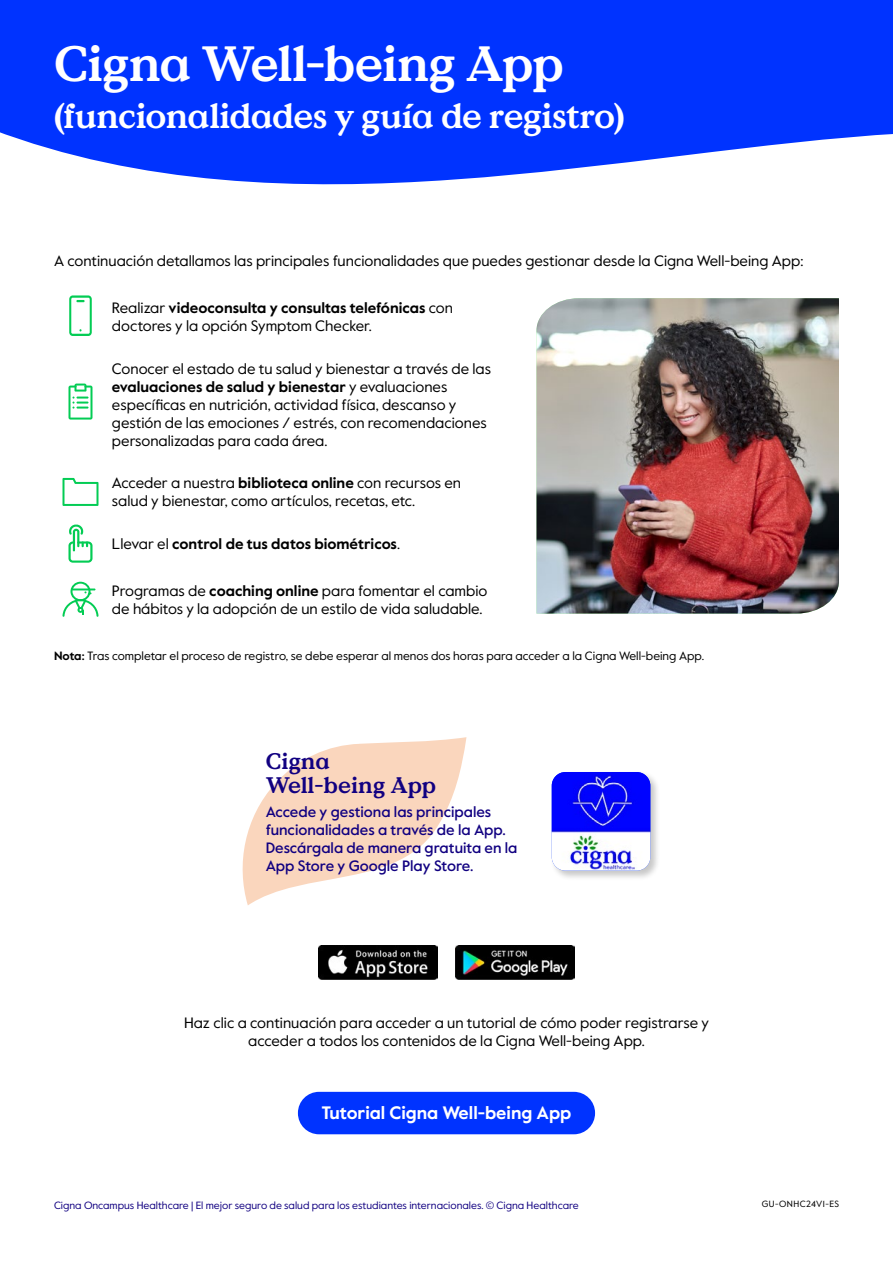
<style>
.page{position:relative;width:893px;height:1263px;background:#fff}
.page>*{position:absolute;margin:0;border:0;box-sizing:border-box;transform-origin:0 0}
.t1{font:700 49.5px "Value Serif Pro";letter-spacing:-.025em;color:#fff}
.t2{font:700 34.5px "Value Serif Pro";letter-spacing:-.02em;color:#fff}
.t3{font:700 22.5px/24px "Value Serif Pro";color:#110081}
.t4{font:700 18px "Value Sans Pro";color:#fff}
.t5{font:15px/18px "Value Sans Pro";color:#000}
.t6{font:500 15px/18px "Value Sans Pro";color:#110081}
.t7{font:700 15px "Value Sans Pro";color:#000}
.t8{font:12px "Value Sans Pro";color:#000}
.t9{font:10.5px "Value Sans Pro";color:#110081}
.t10{font:9px "Value Sans Pro";letter-spacing:.04em;color:#000}
.s1{font-weight:700}
.s2{font-weight:400}
</style>
<div class="page">
<svg style="left:0;top:0;width:893px;height:185px;background:#1c49ff"></svg>
<img style="left:536px;top:298px;width:303px;height:315px">
<svg style="left:69px;top:295px;width:23px;height:41px"></svg>
<svg style="left:69px;top:384px;width:23px;height:36px"></svg>
<svg style="left:62px;top:478px;width:36px;height:28px"></svg>
<svg style="left:68px;top:524px;width:25px;height:39px"></svg>
<svg style="left:62px;top:582px;width:37px;height:35px"></svg>
<svg style="left:242px;top:737px;width:224px;height:168px"></svg>
<div style="left:550px;top:770px;width:111px;height:111px;background:#000;opacity:.22"></div>
<img style="left:552px;top:772px;width:98px;height:99px">
<div style="left:298px;top:1092px;width:297px;height:42px;background:#03f;border-radius:21px"></div>
<img style="left:455px;top:945px;width:120px;height:34px">
<img style="left:318px;top:945px;width:119px;height:34px">
<h1 class="t1" style="left:54px;top:34px;width:511px">Cigna Well-being App</h1>
<h2 class="t2" style="left:54px;top:95px;width:572px">(funcionalidades y guía de registro)</h2>
<p class="t5" style="left:54px;top:252px;width:751px">A continuación detallamos las principales funcionalidades que puedes gestionar desde la Cigna Well-being App:</p>
<p class="t5" style="left:112px;top:299px;width:342px">Realizar <span class="s1">videoconsulta y consultas telefónicas</span> con doctores y la opción Symptom Checker.</p>
<p class="t5" style="left:112px;top:360px;width:381px">Conocer el estado de tu salud y bienestar a través de las <span class="s1">evaluaciones de salud y bienestar</span> y evaluaciones específicas en nutrición, actividad física, descanso y gestión de las emociones / estrés, con recomendaciones personalizadas para cada área.</p>
<p class="t5" style="left:112px;top:474px;width:351px">Acceder a nuestra <span class="s1">biblioteca online</span> con recursos en salud y bienestar, como artículos, recetas, etc.</p>
<p class="t7" style="left:112px;top:535px;width:290px"><span class="s2">Llevar el</span> control de tus datos biométricos<span class="s2">.</span></p>
<p class="t5" style="left:112px;top:582px;width:377px">Programas de <span class="s1">coaching online</span> para fomentar el cambio de hábitos y la adopción de un estilo de vida saludable.</p>
<p class="t8" style="left:54px;top:648px;width:652px"><span class="s1">Nota:</span> Tras completar el proceso de registro, se debe esperar al menos dos horas para acceder a la Cigna Well-being App.</p>
<h3 class="t3" style="left:266px;top:750px;width:172px">Cigna<br>Well-being App</h3>
<p class="t6" style="left:266px;top:804px;width:253px">Accede y gestiona las principales funcionalidades a través de la App.<br>Descárgala de manera gratuita en la App Store y Google Play Store.</p>
<p class="t5" style="left:184px;top:1014px;width:526px;text-align:center">Haz clic a continuación para acceder a un tutorial de cómo poder registrarse y acceder a todos los contenidos de la Cigna Well-being App.</p>
<p class="t4" style="left:321px;top:1102px;width:251px">Tutorial Cigna Well-being App</p>
<p class="t9" style="left:54px;top:1199px;width:526px">Cigna Oncampus Healthcare | El mejor seguro de salud para los estudiantes internacionales. © Cigna Healthcare</p>
<p class="t10" style="left:762px;top:1199px;width:79px">GU-ONHC24V1-ES</p>
</div>
